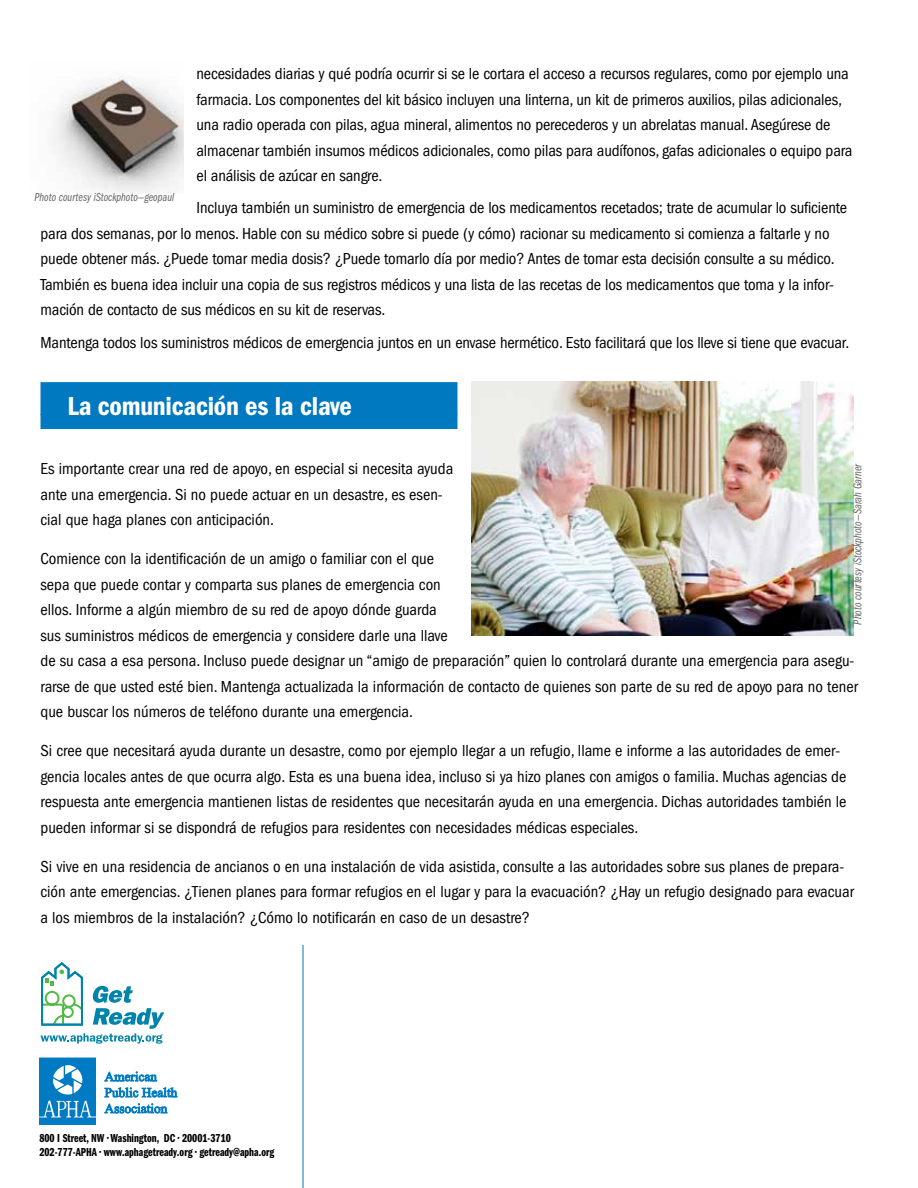
<style>
.page{position:relative;width:918px;height:1188px;background:#fff}
.page>*{position:absolute;margin:0;border:0;box-sizing:border-box;transform-origin:0 0}
.t1{font:600 condensed 27px "Franklin Gothic";letter-spacing:-.01em;color:#fff}
.t2{font:condensed 16.5px/25.5px "Franklin Gothic";color:#000}
.t3{font:12px/14.4px "Franklin Gothic Demi Cmpr";color:#000}
.t4{font:12px "Franklin Gothic Book Cmpr Ital";color:#656669}
</style>
<div class="page">
<svg style="left:104px;top:1072px;width:73px;height:25px"></svg>
<svg style="left:104px;top:1103px;width:63px;height:10px"></svg>
<svg style="left:39px;top:1058px;width:57px;height:67px"></svg>
<svg style="left:40px;top:962px;width:124px;height:82px"></svg>
<div style="left:40px;top:382px;width:418px;height:33px;background:#0079c1"></div>
<div style="left:40px;top:414px;width:418px;height:15px;background:#0079c1"></div>
<hr style="left:303px;top:945px;width:1px;height:243px;background:#0079c1">
<img style="left:471px;top:381px;width:382px;height:254px">
<img style="left:52px;top:76px;width:131px;height:117px">
<p class="t2" style="left:196px;top:61px;width:657px">necesidades diarias y qué podría ocurrir si se le cortara el acceso a recursos regulares, como por ejemplo una farmacia. Los componentes del kit básico incluyen una linterna, un kit de primeros auxilios, pilas adicionales, una radio operada con pilas, agua mineral, alimentos no perecederos y un abrelatas manual. Asegúrese de almacenar también insumos médicos adicionales, como pilas para audífonos, gafas adicionales o equipo para el análisis de azúcar en sangre.</p>
<p class="t2" style="left:40px;top:195px;width:808px;text-indent:156px">Incluya también un suministro de emergencia de los medicamentos recetados; trate de acumular lo suficiente para dos semanas, por lo menos. Hable con su médico sobre si puede (y cómo) racionar su medicamento si comienza a faltarle y no puede obtener más. ¿Puede tomar media dosis? ¿Puede tomarlo día por medio? Antes de tomar esta decisión consulte a su médico.<br>También es buena idea incluir una copia de sus registros médicos y una lista de las recetas de los medicamentos que toma y la infor&shy;mación de contacto de sus médicos en su kit de reservas.</p>
<p class="t2" style="left:40px;top:330px;width:810px">Mantenga todos los suministros médicos de emergencia juntos en un envase hermético. Esto facilitará que los lleve si tiene que evacuar.</p>
<p class="t4" style="left:34px;top:191px;width:141px">Photo courtesy iStockphoto—geopaul</p>
<h1 class="t1" style="left:68px;top:391px;width:286px">La comunicación es la clave</h1>
<p class="t4" style="left:851px;top:625px;width:163px;rotate:-90deg">Photo courtesy iStockphoto—Sarah Garner</p>
<p class="t2" style="left:40px;top:456px;width:414px">Es importante crear una red de apoyo, en especial si necesita ayuda ante una emergencia. Si no puede actuar en un desastre, es esen&shy;cial que haga planes con anticipación.</p>
<p class="t2" style="left:40px;top:546px;width:819px">Comience con la identificación de un amigo o familiar con el que<br>sepa que puede contar y comparta sus planes de emergencia con<br>ellos. Informe a algún miembro de su red de apoyo dónde guarda<br>sus suministros médicos de emergencia y considere darle una llave<br>de su casa a esa persona. Incluso puede designar un “amigo de preparación” quien lo controlará durante una emergencia para asegu&shy;rarse de que usted esté bien. Mantenga actualizada la información de contacto de quienes son parte de su red de apoyo para no tener que buscar los números de teléfono durante una emergencia.</p>
<p class="t2" style="left:40px;top:738px;width:808px">Si cree que necesitará ayuda durante un desastre, como por ejemplo llegar a un refugio, llame e informe a las autoridades de emer&shy;gencia locales antes de que ocurra algo. Esta es una buena idea, incluso si ya hizo planes con amigos o familia. Muchas agencias de respuesta ante emergencia mantienen listas de residentes que necesitarán ayuda en una emergencia. Dichas autoridades también le pueden informar si se dispondrá de refugios para residentes con necesidades médicas especiales.</p>
<p class="t2" style="left:40px;top:854px;width:815px">Si vive en una residencia de ancianos o en una instalación de vida asistida, consulte a las autoridades sobre sus planes de prepara&shy;ción ante emergencias. ¿Tienen planes para formar refugios en el lugar y para la evacuación? ¿Hay un refugio designado para evacuar a los miembros de la instalación? ¿Cómo lo notificarán en caso de un desastre?</p>
<p class="t3" style="left:39px;top:1131px;width:237px">800 I Street, NW • Washington, DC • 20001-3710<br>202-777-APHA • www.aphagetready.org • getready@apha.org</p>
</div>
